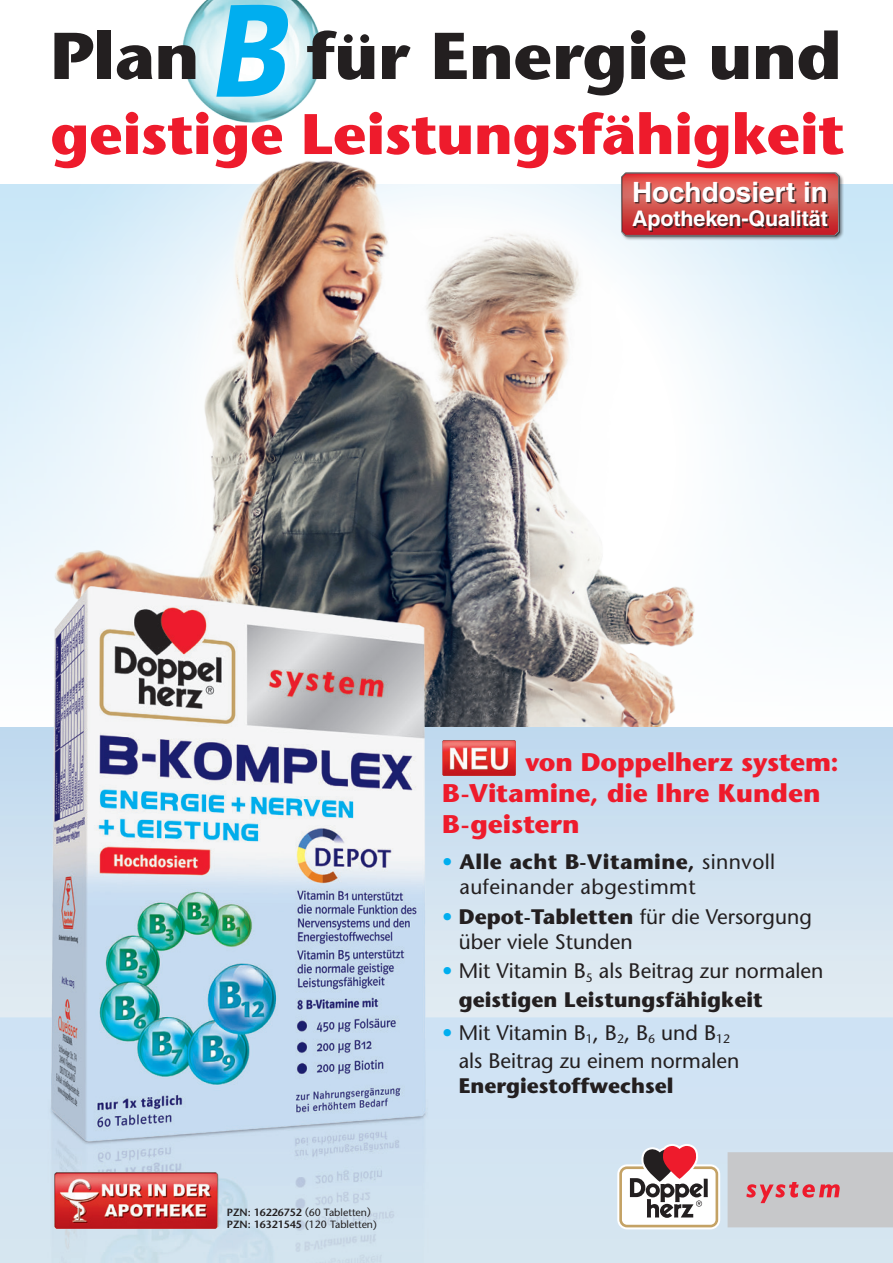
<style>
.page{position:relative;width:893px;height:1263px;background:#fff}
.page>*{position:absolute;margin:0;border:0;box-sizing:border-box;transform-origin:0 0}
.t1{font:italic 600 136.95px "Polo 66";color:#00aeef}
.t2{font:700 66px "Stone Sans Std";letter-spacing:-.005em;color:#231f20}
.t3{font:700 57px "Stone Sans Std";letter-spacing:-.01em;color:#ee1b2c}
.t4{font:700 27.9px "Helvetica LT Std";color:#fff}
.t5{font:700 25.5px/31.2px "Stone Sans Std";letter-spacing:-.005em;color:#ee1b2c}
.t6{font:700 21.45px "Helvetica LT Std";letter-spacing:-.005em;color:#fff}
.t7{font:500 21px/28.5px "Stone Sans Std";color:#231f20}
.t8{font:500 21px/25.2px "Stone Sans Std";letter-spacing:.02em;color:#231f20}
.t9{font:700 21px "Stone Sans Std";color:#231f20}
.t10{font:500 10.5px/12.6px "Stone Sans Std";color:#231f20}
.s1{font-weight:600}
.s2{color:#00aeef}
.s3{font-weight:700}
</style>
<div class="page">
<div style="left:0;top:185px;width:893px;height:542px;background:linear-gradient(to bottom,#c9e7f7,#fffffe)"></div>
<img style="left:19px;top:160px;width:819px;height:567px">
<img style="left:37px;top:1189px;width:404px;height:74px">
<img style="left:37px;top:572px;width:404px;height:617px">
<svg style="left:617px;top:1144px;width:103px;height:85px"></svg>
<div style="left:728px;top:1152px;width:165px;height:75px;background:#c7c8ca"></div>
<svg style="left:746px;top:1182px;width:94px;height:21px"></svg>
<img style="left:54px;top:1172px;width:164px;height:57px">
<img style="left:182px;top:0;width:140px;height:123px">
<div style="left:620px;top:172px;width:224px;height:69px;background:#231f20;opacity:.6"></div>
<div style="left:618px;top:171px;width:222px;height:66px;background:#231f20;opacity:.2"></div>
<div style="left:633px;top:183px;width:195px;height:49px;background:#231f20;opacity:.75"></div>
<img style="left:442px;top:740px;width:74px;height:36px">
<h1 class="t1" style="left:206px;top:-23px;width:104px">B</h1>
<h3 class="t3" style="left:50px;top:100px;width:796px">geistige Leistungsfähigkeit</h3>
<h2 class="t2" style="left:50px;top:17px;width:151px">Plan</h2>
<h2 class="t2" style="left:307px;top:17px;width:537px">für Energie und</h2>
<h3 class="t4" style="left:632px;top:175px;width:197px">Hochdosiert in</h3>
<p class="t6" style="left:632px;top:206px;width:197px">Apotheken-Qualität</p>
<p class="t10" style="left:227px;top:1206px;width:151px"><span class="s1">PZN: 16226752</span> (60 Tabletten)<br><span class="s1">PZN: 16321545</span> (120 Tabletten)</p>
<p class="t5" style="left:442px;top:746px;width:398px;text-indent:83px">von Doppelherz system:<br>B-Vitamine, die Ihre Kunden<br>B-geistern</p>
<p class="t8" style="left:460px;top:849px;width:317px;text-indent:-17px"><span class="s2">•</span> <span class="s3">Alle acht B-Vitamine,</span> sinnvoll aufeinander abgestimmt</p>
<p class="t7" style="left:459px;top:904px;width:355px;line-height:25.2px;text-indent:-17px"><span class="s2">•</span> <span class="s3">Depot-Tabletten</span> für die Versorgung über viele Stunden</p>
<p class="t7" style="left:459px;top:957px;width:366px;text-indent:-17px"><span class="s2">•</span> Mit Vitamin B<sub>5</sub> als Beitrag zur normalen <span class="s3">geistigen Leistungsfähigkeit</span></p>
<p class="t7" style="left:459px;top:1018px;width:282px;text-indent:-17px"><span class="s2">•</span> Mit Vitamin B<sub>1</sub>, B<sub>2</sub>, B<sub>6</sub> und B<sub>12 </sub>als Beitrag zu einem normalen</p>
<p class="t9" style="left:459px;top:1073px;width:216px">Energiestoffwechsel</p>
</div>
